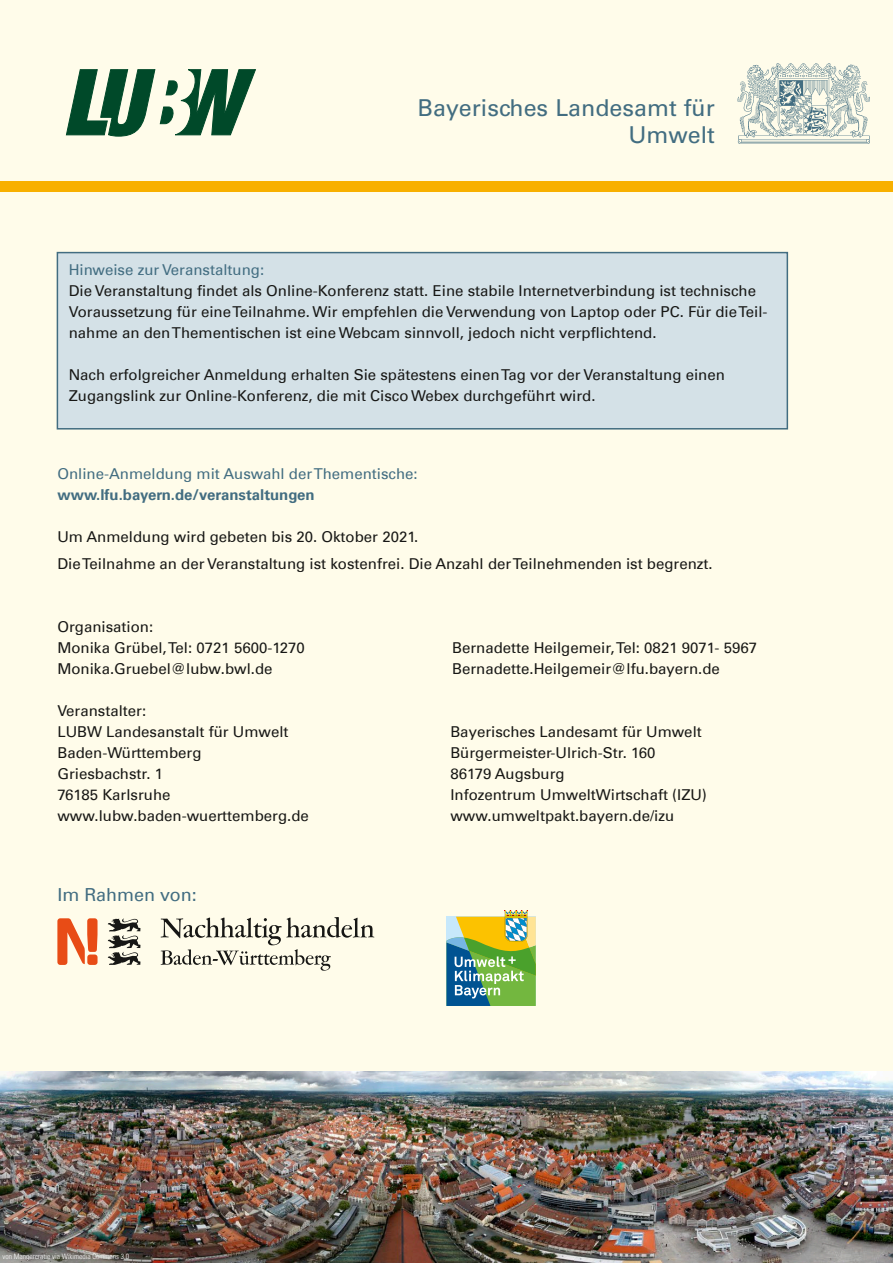
<style>
.page{position:relative;width:893px;height:1263px;background:#fff}
.page>*{position:absolute;margin:0;border:0;box-sizing:border-box;transform-origin:0 0}
.t1{font:23.25px/27.8px "Univers LT Std";color:#426d81;text-align:right}
.t2{font:18px "Univers Com 55 Roman";color:#426d81}
.Titel{font:15px/21px "Univers Com 55 Roman";color:#171715}
.Titel-2{font:15px "Univers Com 55 Roman";color:#426d81}
.Titel-3{font:700 15px "Univers Com 65";color:#426d81}
.t3{font:7.5px "Univers Com 47 Light Cond";color:#fff}
.s1{color:#426d81}
</style>
<div class="page">
<div style="left:0;top:0;width:893px;height:1071px;background:#fffcea"></div>
<div style="left:57px;top:253px;width:730px;height:176px;background:#d4e1e7"></div>
<div style="left:57px;top:252px;width:731px;height:177px;border:2px solid #426d81"></div>
<img style="left:737px;top:63px;width:132px;height:80px">
<svg style="left:66px;top:69px;width:190px;height:67px;background:#72997f"></svg>
<div style="left:0;top:181px;width:893px;height:11px;background:#f8b000"></div>
<img style="left:0;top:1071px;width:893px;height:192px">
<svg style="left:161px;top:917px;width:213px;height:54px;background:#d8d5c6"></svg>
<svg style="left:108px;top:918px;width:32px;height:47px;background:#99988d"></svg>
<svg style="left:57px;top:918px;width:41px;height:47px;background:#f08d64"></svg>
<svg style="left:446px;top:910px;width:90px;height:96px;background:#8cb070"></svg>
<h1 class="t1" style="left:418px;top:94px;width:299px">Bayerisches Landesamt für<br>Umwelt</h1>
<p class="Titel" style="left:69px;top:259px;width:700px"><span class="s1">Hinweise zur Veranstaltung:<br></span>Die Veranstaltung findet als Online-Konferenz statt. Eine stabile Internetverbindung ist technische Voraussetzung für eine Teilnahme. Wir empfehlen die Verwendung von Laptop oder PC. Für die Teil&shy;nahme an den Thementischen ist eine Webcam sinnvoll, jedoch nicht verpflichtend.</p>
<p class="Titel" style="left:69px;top:364px;width:658px">Nach erfolgreicher Anmeldung erhalten Sie spätestens einen Tag vor der Veranstaltung einen<br>Zugangslink zur Online-Konferenz, die mit Cisco Webex durchgeführt wird.</p>
<p class="Titel-2" style="left:57px;top:465px;width:362px">Online-Anmeldung mit Auswahl der Thementische:</p>
<p class="Titel-3" style="left:57px;top:486px;width:259px">www.lfu.bayern.de/veranstaltungen</p>
<p class="Titel" style="left:57px;top:526px;width:362px">Um Anmeldung wird gebeten bis 20. Oktober 2021.</p>
<p class="Titel" style="left:57px;top:553px;width:657px">Die Teilnahme an der Veranstaltung ist kostenfrei. Die Anzahl der Teilnehmenden ist begrenzt.</p>
<p class="Titel" style="left:57px;top:616px;width:249px">Organisation:<br>Monika Grübel, Tel: 0721 5600-1270<br>Monika.Gruebel@lubw.bwl.de</p>
<p class="Titel" style="left:57px;top:700px;width:90px">Veranstalter:</p>
<p class="Titel" style="left:57px;top:721px;width:233px">LUBW Landesanstalt für Umwelt</p>
<p class="Titel" style="left:57px;top:742px;width:146px">Baden-Württemberg</p>
<p class="Titel" style="left:57px;top:763px;width:107px">Griesbachstr. 1</p>
<p class="Titel" style="left:57px;top:784px;width:115px">76185 Karlsruhe</p>
<p class="Titel" style="left:57px;top:805px;width:253px">www.lubw.baden-wuerttemberg.de</p>
<p class="t2" style="left:57px;top:884px;width:141px">Im Rahmen von:</p>
<p class="t3" style="left:3px;top:1252px;width:128px">von Mangercratie via Wikimedia Commons 3.0</p>
<p class="Titel" style="left:452px;top:637px;width:306px">Bernadette Heilgemeir, Tel: 0821 9071- 5967</p>
<p class="Titel" style="left:452px;top:658px;width:269px">Bernadette.Heilgemeir@lfu.bayern.de</p>
<p class="Titel" style="left:450px;top:721px;width:258px">Bayerisches Landesamt für Umwelt<br>Bürgermeister-Ulrich-Str. 160<br>86179 Augsburg<br>Infozentrum UmweltWirtschaft (IZU) www.umweltpakt.bayern.de/izu</p>
</div>
